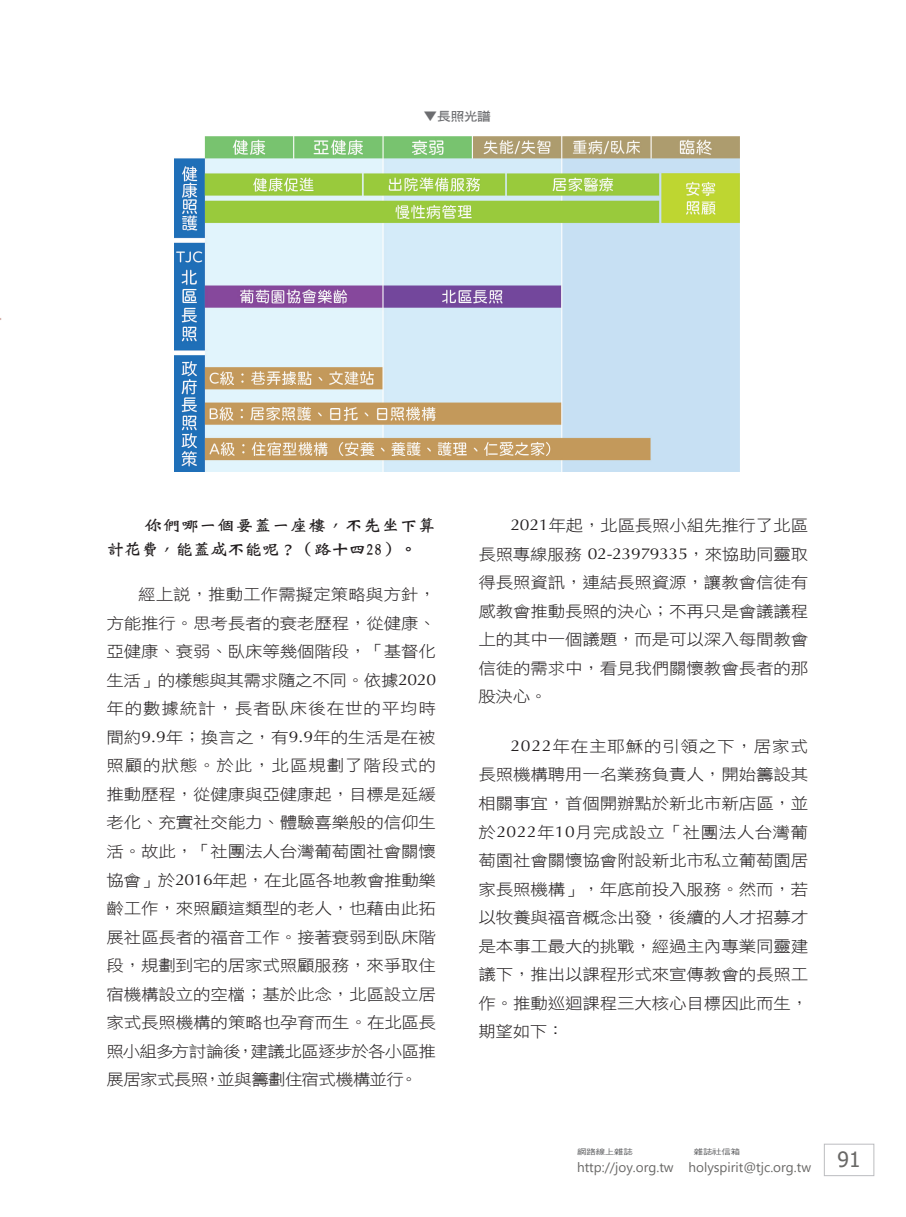
<style>
.page{position:relative;width:906px;height:1217px;background:#fff}
.page>*{position:absolute;margin:0;border:0;box-sizing:border-box;transform-origin:0 0}
.t1{font:21px "Tahoma";color:#696866}
.Normal經文{font:16.2px/24px "DF Wei Bei W7 WIN BF";letter-spacing:.01em;color:#231f20;scale:1.11 1}
.t2{font:15.75px/28.5px "DF Hei W3 WIN BF";letter-spacing:-.01em;color:#231f20;text-align:justify;scale:1.11 1}
.t3{font:13.5px "Segoe UI";color:#696866}
.圖說{font:12.45px "DF Hei W7 WIN BF";color:#6c6d70;scale:1.11 1}
.t4{font:7.5px "DF Hei W5 WIN BF";letter-spacing:-.015em;color:#57585a;scale:1.25 1}
.s1{font-family:"Optima"}
</style>
<div class="page">
<div style="left:824px;top:1143px;width:50px;height:32px;border:1px solid #bcbdc0"></div>
<img style="left:175px;top:136px;width:564px;height:335px">
<p class="圖說" style="left:423px;top:110px;width:62px">▼長照光譜</p>
<p class="Normal經文" style="left:106px;top:513px;width:298px;text-indent:38px">你們哪一個要蓋一座樓，不先坐下算計花費，能蓋成不能呢？（路十四28）。</p>
<p class="t2" style="left:106px;top:580px;width:298px;text-indent:32px">經上說，推動工作需擬定策略與方針，方能推行。思考長者的衰老歷程，從健康、亞健康、衰弱、臥床等幾個階段，「基督化生活」的樣態與其需求隨之不同。依據<span class="s1">2020</span>年的數據統計，長者臥床後在世的平均時間約<span class="s1">9.9</span>年；換言之，有<span class="s1">9.9</span>年的生活是在被照顧的狀態。於此，北區規劃了階段式的推動歷程，從健康與亞健康起，目標是延緩老化、充實社交能力、體驗喜樂般的信仰生活。故此，「社團法人台灣葡萄園社會關懷協會」於<span class="s1">2016</span>年起，在北區各地教會推動樂齡工作，來照顧這類型的老人，也藉由此拓展社區長者的福音工作。接著衰弱到臥床階段，規劃到宅的居家式照顧服務，來爭取住宿機構設立的空檔；基於此念，北區設立居家式長照機構的策略也孕育而生。在北區長照小組多方討論後，建議北區逐步於各小區推展居家式長照，並與籌劃住宿式機構並行。</p>
<p class="t2" style="left:478px;top:511px;width:298px;text-indent:32px"><span class="s1">2021</span>年起，北區長照小組先推行了北區長照專線服務 <span class="s1">02-23979335</span>，來協助同靈取得長照資訊，連結長照資源，讓教會信徒有感教會推動長照的決心；不再只是會議議程上的其中一個議題，而是可以深入每間教會信徒的需求中，看見我們關懷教會長者的那股決心。</p>
<p class="t2" style="left:478px;top:731px;width:298px;text-indent:32px"><span class="s1">2022</span>年在主耶穌的引領之下，居家式長照機構聘用一名業務負責人，開始籌設其相關事宜，首個開辦點於新北市新店區，並於<span class="s1">2022</span>年<span class="s1">10</span>月完成設立「社團法人台灣葡萄園社會關懷協會附設新北市私立葡萄園居家長照機構」，年底前投入服務。然而，若以牧養與福音概念出發，後續的人才招募才是本事工最大的挑戰，經過主內專業同靈建議下，推出以課程形式來宣傳教會的長照工作。推動巡迴課程三大核心目標因此而生，期望如下：</p>
<p class="t4" style="left:577px;top:1147px;width:46px">網路線上雜誌</p>
<p class="t4" style="left:694px;top:1147px;width:39px">雜誌社信箱</p>
<p class="t3" style="left:577px;top:1154px;width:236px">http://joy.org.tw holyspirit@tjc.org.tw</p>
<p class="t1" style="left:837px;top:1144px;width:24px">91</p>
</div>
